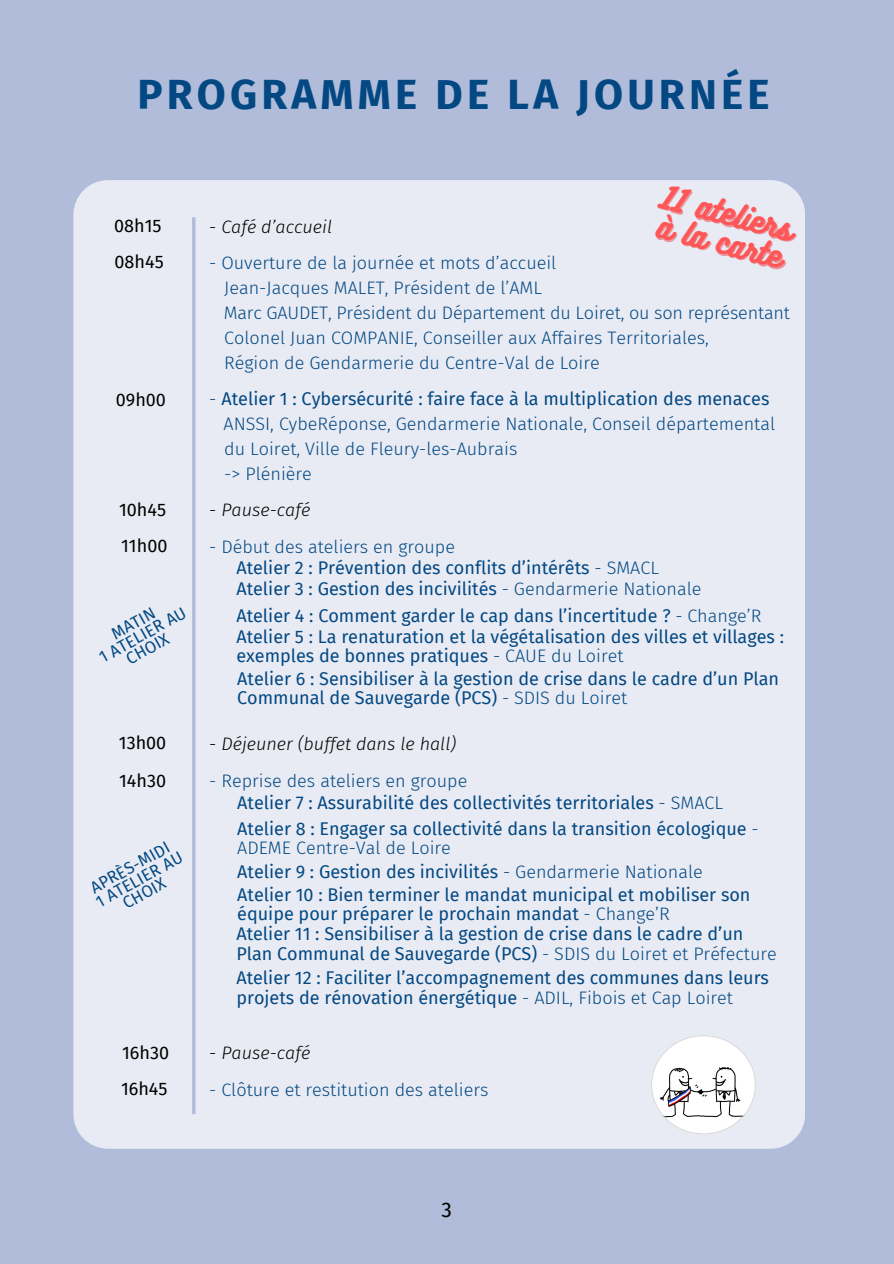
<style>
.page{position:relative;width:894px;height:1264px;background:#fff}
.page>*{position:absolute;margin:0;border:0;box-sizing:border-box;transform-origin:0 0}
.t1{font:700 42px "Fira Sans";letter-spacing:.1em;color:#034883}
.t2{font:29.4px "Bukhari Script";color:#ff5757}
.t3{font:21px "Fira Sans";color:#000}
.t4{font:18px/19.2px "Fira Sans";color:#034883}
.t5{font:300 18px "Fira Sans";color:#034883}
.t6{font:italic 300 18px "Fira Sans";color:#000}
.t7{font:18px "Fira Sans";color:#000}
.t8{font:16.5px/14.7px "Fira Sans";color:#034883;text-align:center}
.t9{font:16.5px/14.7px "Fira Sans";color:#004884;text-align:center}
.s1{font-style:normal}
.s2{font-weight:300}
</style>
<div class="page">
<div style="left:0;top:0;width:893px;height:1263px;background:#b0bcd9"></div>
<div style="left:73px;top:180px;width:732px;height:968px;background:#e8ebf3;border-radius:35px"></div>
<hr style="left:192px;top:217px;width:3px;height:897px;background:#b0bcd9">
<svg style="left:651px;top:1035px;width:104px;height:99px"></svg>
<p class="t1" style="left:137px;top:70px;width:633px">PROGRAMME DE LA JOURNÉE</p>
<p class="t7" style="left:114px;top:215px;width:49px">08h15</p>
<p class="t7" style="left:114px;top:251px;width:51px">08h45</p>
<p class="t7" style="left:116px;top:389px;width:52px">09h00</p>
<p class="t7" style="left:119px;top:499px;width:48px">10h45</p>
<p class="t7" style="left:121px;top:535px;width:48px">11h00</p>
<p class="t9" style="left:90px;top:639px;width:98px;rotate:-29deg">MATIN<br>1 ATELIER AU<br>CHOIX</p>
<p class="t7" style="left:119px;top:731px;width:49px">13h00</p>
<p class="t7" style="left:119px;top:770px;width:48px">14h30</p>
<p class="t8" style="left:86px;top:883px;width:98px;rotate:-29deg">APRÈS-MIDI<br>1 ATELIER AU<br>CHOIX</p>
<p class="t7" style="left:122px;top:1042px;width:48px">16h30</p>
<p class="t7" style="left:121px;top:1078px;width:48px">16h45</p>
<h3 class="t2" style="left:666px;top:178px;width:136px;rotate:14deg">11 ateliers</h3>
<p class="t2" style="left:662px;top:207px;width:129px;rotate:14deg">à la carte</p>
<h1 class="t6" style="left:209px;top:216px;width:124px"><span class="s1">-</span> Café d’accueil</h1>
<p class="t5" style="left:209px;top:253px;width:348px">- Ouverture de la journée et mots d’accueil</p>
<p class="t5" style="left:224px;top:277px;width:319px">Jean-Jacques MALET, Président de l’AML</p>
<p class="t5" style="left:224px;top:302px;width:567px">Marc GAUDET, Président du Département du Loiret, ou son représentant</p>
<p class="t5" style="left:224px;top:327px;width:486px">Colonel Juan COMPANIE, Conseiller aux Affaires Territoriales,</p>
<p class="t5" style="left:224px;top:352px;width:377px">Région de Gendarmerie du Centre-Val de Loire</p>
<p class="t4" style="left:209px;top:389px;width:561px"><span class="s2">-</span> Atelier 1 : Cybersécurité : faire face à la multiplication des menaces</p>
<p class="t5" style="left:223px;top:413px;width:553px">ANSSI, CybeRéponse, Gendarmerie Nationale, Conseil départemental</p>
<p class="t5" style="left:224px;top:438px;width:294px">du Loiret, Ville de Fleury-les-Aubrais</p>
<p class="t5" style="left:224px;top:463px;width:89px">-&gt; Plénière</p>
<p class="t6" style="left:209px;top:499px;width:103px"><span class="s1">-</span> Pause-café</p>
<p class="t5" style="left:209px;top:536px;width:247px">- Début des ateliers en groupe</p>
<p class="t4" style="left:236px;top:558px;width:424px">Atelier 2 : Prévention des conflits d’intérêts <span class="s2">- SMACL</span></p>
<p class="t4" style="left:236px;top:579px;width:466px">Atelier 3 : Gestion des incivilités <span class="s2">- Gendarmerie Nationale</span></p>
<p class="t4" style="left:236px;top:627px;width:549px">Atelier 5 : La renaturation et la végétalisation des villes et villages : exemples de bonnes pratiques <span class="s2">- CAUE du Loiret</span></p>
<p class="t4" style="left:236px;top:606px;width:526px">Atelier 4 : Comment garder le cap dans l’incertitude ? <span class="s2">- Change’R</span></p>
<p class="t4" style="left:237px;top:669px;width:543px">Atelier 6 : Sensibiliser à la gestion de crise dans le cadre d’un Plan<br>Communal de Sauvegarde (PCS) <span class="s2">- SDIS du Loiret</span></p>
<p class="t6" style="left:209px;top:733px;width:248px"><span class="s1">-</span> Déjeuner (buffet dans le hall)</p>
<p class="t5" style="left:209px;top:770px;width:260px">- Reprise des ateliers en groupe</p>
<p class="t4" style="left:237px;top:793px;width:487px">Atelier 7 : Assurabilité des collectivités territoriales <span class="s2">- SMACL</span></p>
<p class="t4" style="left:237px;top:819px;width:523px">Atelier 8 : Engager sa collectivité dans la transition écologique <span class="s2">-<br>ADEME Centre-Val de Loire</span></p>
<p class="t4" style="left:237px;top:885px;width:514px">Atelier 10 : Bien terminer le mandat municipal et mobiliser son équipe pour préparer le prochain mandat <span class="s2">- Change’R</span></p>
<p class="t4" style="left:237px;top:862px;width:467px">Atelier 9 : Gestion des incivilités <span class="s2">- Gendarmerie Nationale</span></p>
<p class="t4" style="left:236px;top:924px;width:542px">Atelier 11 : Sensibiliser à la gestion de crise dans le cadre d’un<br>Plan Communal de Sauvegarde (PCS) <span class="s2">- SDIS du Loiret et Préfecture</span></p>
<h3 class="t4" style="left:236px;top:968px;width:534px">Atelier 12 : Faciliter l’accompagnement des communes dans leurs projets de rénovation énergétique <span class="s2">- ADIL, Fibois et Cap Loiret</span></h3>
<p class="t6" style="left:209px;top:1042px;width:103px"><span class="s1">-</span> Pause-café</p>
<p class="t5" style="left:209px;top:1078px;width:281px">- Clôture et restitution des ateliers</p>
<p class="t3" style="left:441px;top:1197px;width:12px">3</p>
</div>
